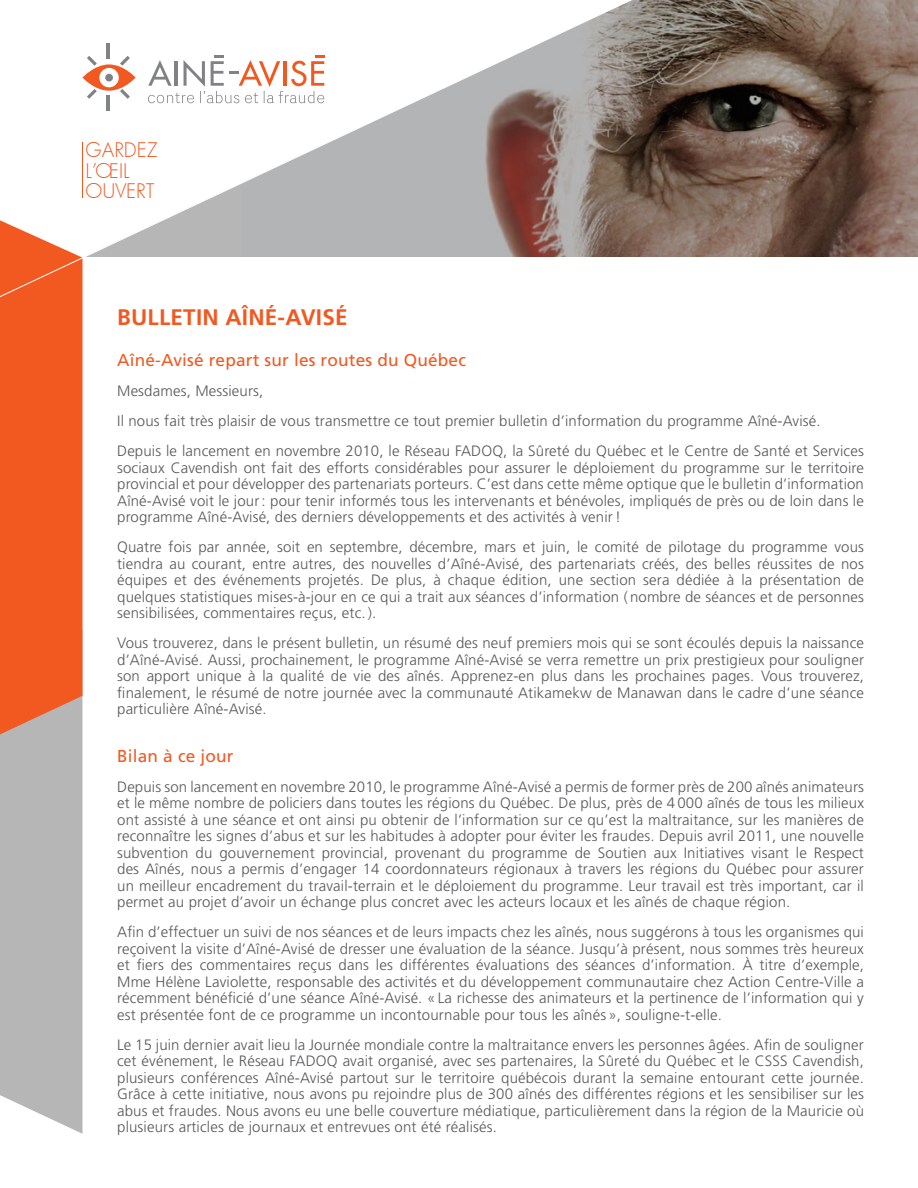
<style>
.page{position:relative;width:918px;height:1188px;background:#fff}
.page>*{position:absolute;margin:0;border:0;box-sizing:border-box;transform-origin:0 0}
.Titre{font:700 22.5px "Frutiger";letter-spacing:.01em;color:#f15921}
.t1{font:300 19.65px/20.5px "Futura";color:#f15921}
.Sous-titre{font:17.25px "Frutiger";letter-spacing:.01em;color:#f15921}
.Texte_Courant{font:300 15px/16.5px "Frutiger";letter-spacing:.01em;color:#57585a;text-align:justify}
</style>
<div class="page">
<svg style="left:0;top:356px;width:82px;height:778px;background:#d38c73"></svg>
<svg style="left:0;top:0;width:889px;height:356px"></svg>
<hr style="left:82px;top:142px;width:1px;height:55px;background:#f15921">
<h2 class="t1" style="left:86px;top:139px;width:74px">GARDEZ<br>L’ŒIL<br>OUVERT</h2>
<p class="Titre" style="left:117px;top:304px;width:232px">BULLETIN AÎNÉ-AVISÉ</p>
<p class="Sous-titre" style="left:117px;top:350px;width:350px">Aîné-Avisé repart sur les routes du Québec</p>
<p class="Texte_Courant" style="left:117px;top:383px;width:148px">Mesdames, Messieurs,</p>
<p class="Texte_Courant" style="left:117px;top:413px;width:705px">Il nous fait très plaisir de vous transmettre ce tout premier bulletin d’information du programme Aîné-Avisé.</p>
<p class="Texte_Courant" style="left:117px;top:443px;width:748px">Depuis le lancement en novembre 2010, le Réseau FADOQ, la Sûreté du Québec et le Centre de Santé et Services sociaux Cavendish ont fait des efforts considérables pour assurer le déploiement du programme sur le territoire provincial et pour développer des partenariats porteurs. C’est dans cette même optique que le bulletin d’information Aîné-Avisé voit le jour: pour tenir informés tous les intervenants et bénévoles, impliqués de près ou de loin dans le programme Aîné-Avisé, des derniers développements et des activités à venir!</p>
<p class="Texte_Courant" style="left:117px;top:539px;width:748px">Quatre fois par année, soit en septembre, décembre, mars et juin, le comité de pilotage du programme vous tiendra au courant, entre autres, des nouvelles d’Aîné-Avisé, des partenariats créés, des belles réussites de nos équipes et des événements projetés. De plus, à chaque édition, une section sera dédiée à la présentation de quelques statistiques mises-à-jour en ce qui a trait aux séances d’information ( nombre de séances et de personnes sensibilisées, commentaires reçus, etc. ).</p>
<p class="Texte_Courant" style="left:117px;top:635px;width:748px">Vous trouverez, dans le présent bulletin, un résumé des neuf premiers mois qui se sont écoulés depuis la naissance d’Aîné-Avisé. Aussi, prochainement, le programme Aîné-Avisé se verra remettre un prix prestigieux pour souligner son apport unique à la qualité de vie des aînés. Apprenez-en plus dans les prochaines pages. Vous trouverez, finalement, le résumé de notre journée avec la communauté Atikamekw de Manawan dans le cadre d’une séance particulière Aîné-Avisé.</p>
<p class="Sous-titre" style="left:117px;top:746px;width:118px">Bilan à ce jour</p>
<p class="Texte_Courant" style="left:117px;top:778px;width:748px">Depuis son lancement en novembre 2010, le programme Aîné-Avisé a permis de former près de 200 aînés animateurs et le même nombre de policiers dans toutes les régions du Québec. De plus, près de 4 000 aînés de tous les milieux ont assisté à une séance et ont ainsi pu obtenir de l’information sur ce qu’est la maltraitance, sur les manières de reconnaître les signes d’abus et sur les habitudes à adopter pour éviter les fraudes. Depuis avril 2011, une nouvelle subvention du gouvernement provincial, provenant du programme de Soutien aux Initiatives visant le Respect des Aînés, nous a permis d’engager 14 coordonnateurs régionaux à travers les régions du Québec pour assurer un meilleur encadrement du travail-terrain et le déploiement du programme. Leur travail est très important, car il permet au projet d’avoir un échange plus concret avec les acteurs locaux et les aînés de chaque région.</p>
<p class="Texte_Courant" style="left:117px;top:924px;width:748px">Afin d’effectuer un suivi de nos séances et de leurs impacts chez les aînés, nous suggérons à tous les organismes qui reçoivent la visite d’Aîné-Avisé de dresser une évaluation de la séance. Jusqu’à présent, nous sommes très heureux et fiers des commentaires reçus dans les différentes évaluations des séances d’information. À titre d’exemple, Mme Hélène Laviolette, responsable des activités et du développement communautaire chez Action Centre-Ville a récemment bénéficié d’une séance Aîné-Avisé. « La richesse des animateurs et la pertinence de l’information qui y est présentée font de ce programme un incontournable pour tous les aînés », souligne-t-elle.</p>
<p class="Texte_Courant" style="left:117px;top:1036px;width:748px">Le 15 juin dernier avait lieu la Journée mondiale contre la maltraitance envers les personnes âgées. Afin de souligner cet événement, le Réseau FADOQ avait organisé, avec ses partenaires, la Sûreté du Québec et le CSSS Cavendish, plusieurs conférences Aîné-Avisé partout sur le territoire québécois durant la semaine entourant cette journée.<br>Grâce à cette initiative, nous avons pu rejoindre plus de 300 aînés des différentes régions et les sensibiliser sur les abus et fraudes. Nous avons eu une belle couverture médiatique, particulièrement dans la région de la Mauricie où plusieurs articles de journaux et entrevues ont été réalisés.</p>
</div>
